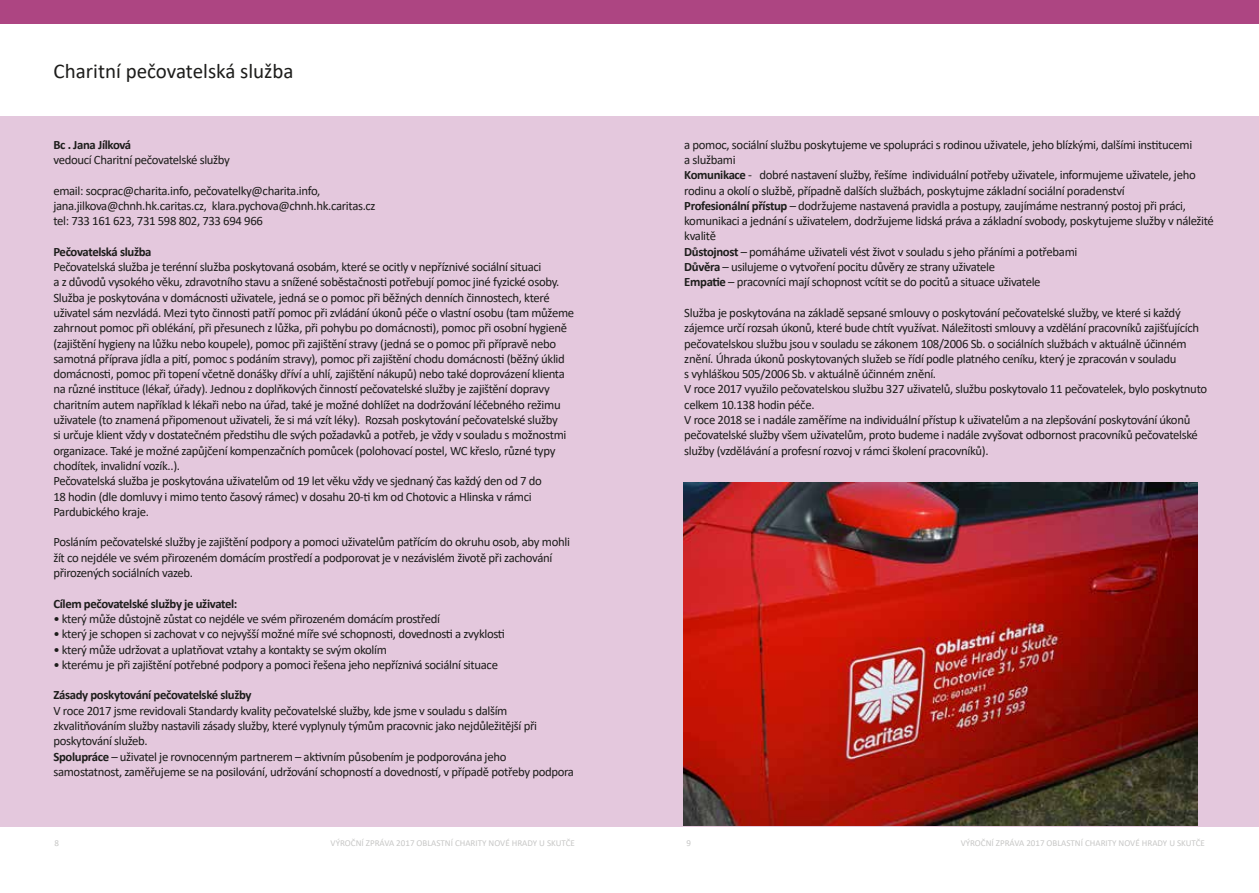
<style>
.page{position:relative;width:1259px;height:893px;background:#fff}
.page>*{position:absolute;margin:0;border:0;box-sizing:border-box;transform-origin:0 0}
.t1{font:21px "Calibri";color:#1d1d1b}
.t2{font:12.75px/15.3px "Calibri";letter-spacing:-.025em;color:#1d1d1b}
.t3{font:700 12.75px "Calibri";letter-spacing:-.025em;color:#1d1d1b}
.t4{font:9px "Calibri";color:#c7c7c6}
.s1{font-weight:700}
</style>
<div class="page">
<div style="left:629px;top:116px;width:630px;height:710px;background:#e4c8dd"></div>
<div style="left:629px;top:0;width:630px;height:23px;background:#ad4582"></div>
<img style="left:683px;top:482px;width:514px;height:344px">
<div style="left:0;top:116px;width:629px;height:710px;background:#e4c8dd"></div>
<div style="left:0;top:0;width:630px;height:23px;background:#ad4582"></div>
<h1 class="t1" style="left:54px;top:57px;width:241px">Charitní pečovatelská služba</h1>
<p class="t3" style="left:53px;top:135px;width:79px">Bc . Jana Jílková</p>
<p class="t2" style="left:53px;top:152px;width:178px">vedoucí Charitní pečovatelské služby</p>
<p class="t2" style="left:53px;top:182px;width:324px">email: socprac@charita.info, pečovatelky@charita.info, jana.jilkova@chnh.hk.caritas.cz, klara.pychova@chnh.hk.caritas.cz tel: 733 161 623, 731 598 802, 733 694 966</p>
<p class="t3" style="left:53px;top:242px;width:100px">Pečovatelská služba</p>
<p class="t2" style="left:53px;top:259px;width:522px">Pečovatelská služba je terénní služba poskytovaná osobám, které se ocitly v nepříznivé sociální situaci<br>a z důvodů vysokého věku, zdravotního stavu a snížené soběstačnosti potřebují pomoc jiné fyzické osoby.<br>Služba je poskytována v domácnosti uživatele, jedná se o pomoc při běžných denních činnostech, které uživatel sám nezvládá. Mezi tyto činnosti patří pomoc při zvládání úkonů péče o vlastní osobu (tam můžeme zahrnout pomoc při oblékání, při přesunech z lůžka, při pohybu po domácnosti), pomoc při osobní hygieně (zajištění hygieny na lůžku nebo koupele), pomoc při zajištění stravy (jedná se o pomoc při přípravě nebo samotná příprava jídla a pití, pomoc s podáním stravy), pomoc při zajištění chodu domácnosti (běžný úklid domácnosti, pomoc při topení včetně donášky dříví a uhlí, zajištění nákupů) nebo také doprovázení klienta na různé instituce (lékař, úřady). Jednou z doplňkových činností pečovatelské služby je zajištění dopravy charitním autem například k lékaři nebo na úřad, také je možné dohlížet na dodržování léčebného režimu uživatele (to znamená připomenout uživateli, že si má vzít léky). Rozsah poskytování pečovatelské služby<br>si určuje klient vždy v dostatečném předstihu dle svých požadavků a potřeb, je vždy v souladu s možnostmi organizace. Také je možné zapůjčení kompenzačních pomůcek (polohovací postel, WC křeslo, různé typy chodítek, invalidní vozík..).<br>Pečovatelská služba je poskytována uživatelům od 19 let věku vždy ve sjednaný čas každý den od 7 do<br>18 hodin (dle domluvy i mimo tento časový rámec) v dosahu 20-ti km od Chotovic a Hlinska v rámci Pardubického kraje.</p>
<p class="t2" style="left:53px;top:534px;width:518px">Posláním pečovatelské služby je zajištění podpory a pomoci uživatelům patřícím do okruhu osob, aby mohli žít co nejdéle ve svém přirozeném domácím prostředí a podporovat je v nezávislém životě při zachování přirozených sociálních vazeb.</p>
<p class="t3" style="left:53px;top:594px;width:186px">Cílem pečovatelské služby je uživatel:</p>
<p class="t2" style="left:53px;top:611px;width:388px">• který může důstojně zůstat co nejdéle ve svém přirozeném domácím prostředí</p>
<p class="t2" style="left:53px;top:626px;width:453px">• který je schopen si zachovat v co nejvyšší možné míře své schopnosti, dovednosti a zvyklosti</p>
<p class="t2" style="left:53px;top:641px;width:335px">• který může udržovat a uplatňovat vztahy a kontakty se svým okolím</p>
<p class="t2" style="left:53px;top:657px;width:446px">• kterému je při zajištění potřebné podpory a pomoci řešena jeho nepříznivá sociální situace</p>
<p class="t3" style="left:53px;top:686px;width:200px">Zásady poskytování pečovatelské služby</p>
<p class="t2" style="left:53px;top:703px;width:522px">V roce 2017 jsme revidovali Standardy kvality pečovatelské služby, kde jsme v souladu s dalším zkvalitňováním služby nastavili zásady služby, které vyplynuly týmům pracovnic jako nejdůležitější při poskytování služeb.<br><span class="s1">Spolupráce</span> – uživatel je rovnocenným partnerem – aktivním působením je podporována jeho samostatnost, zaměřujeme se na posilování, udržování schopností a dovedností, v případě potřeby podpora</p>
<p class="t2" style="left:684px;top:136px;width:531px">a pomoc, sociální službu poskytujeme ve spolupráci s rodinou uživatele, jeho blízkými, dalšími institucemi<br>a službami<br><span class="s1">Komunikace</span> - dobré nastavení služby, řešíme individuální potřeby uživatele, informujeme uživatele, jeho rodinu a okolí o službě, případně dalších službách, poskytujme základní sociální poradenství<br><span class="s1">Profesionální přístup</span> – dodržujeme nastavená pravidla a postupy, zaujímáme nestranný postoj při práci, komunikaci a jednání s uživatelem, dodržujeme lidská práva a základní svobody, poskytujeme služby v náležité kvalitě<br><span class="s1">Důstojnost</span> – pomáháme uživateli vést život v souladu s jeho přáními a potřebami<br><span class="s1">Důvěra</span> – usilujeme o vytvoření pocitu důvěry ze strany uživatele<br><span class="s1">Empatie</span> – pracovníci mají schopnost vcítit se do pocitů a situace uživatele</p>
<p class="t2" style="left:684px;top:305px;width:524px">Služba je poskytována na základě sepsané smlouvy o poskytování pečovatelské služby, ve které si každý zájemce určí rozsah úkonů, které bude chtít využívat. Náležitosti smlouvy a vzdělání pracovníků zajišťujících pečovatelskou službu jsou v souladu se zákonem 108/2006 Sb. o sociálních službách v aktuálně účinném znění. Úhrada úkonů poskytovaných služeb se řídí podle platného ceníku, který je zpracován v souladu<br>s vyhláškou 505/2006 Sb. v aktuálně účinném znění.<br>V roce 2017 využilo pečovatelskou službu 327 uživatelů, službu poskytovalo 11 pečovatelek, bylo poskytnuto celkem 10.138 hodin péče.<br>V roce 2018 se i nadále zaměříme na individuální přístup k uživatelům a na zlepšování poskytování úkonů pečovatelské služby všem uživatelům, proto budeme i nadále zvyšovat odbornost pracovníků pečovatelské služby (vzdělávání a profesní rozvoj v rámci školení pracovníků).</p>
<p class="t4" style="left:54px;top:836px;width:6px">8</p>
<p class="t4" style="left:331px;top:836px;width:246px">VÝROČNÍ ZPRÁVA 2017 OBLASTNÍ CHARITY NOVÉ HRADY U SKUTČE</p>
<p class="t4" style="left:686px;top:836px;width:6px">9</p>
<p class="t4" style="left:960px;top:836px;width:246px">VÝROČNÍ ZPRÁVA 2017 OBLASTNÍ CHARITY NOVÉ HRADY U SKUTČE</p>
</div>
